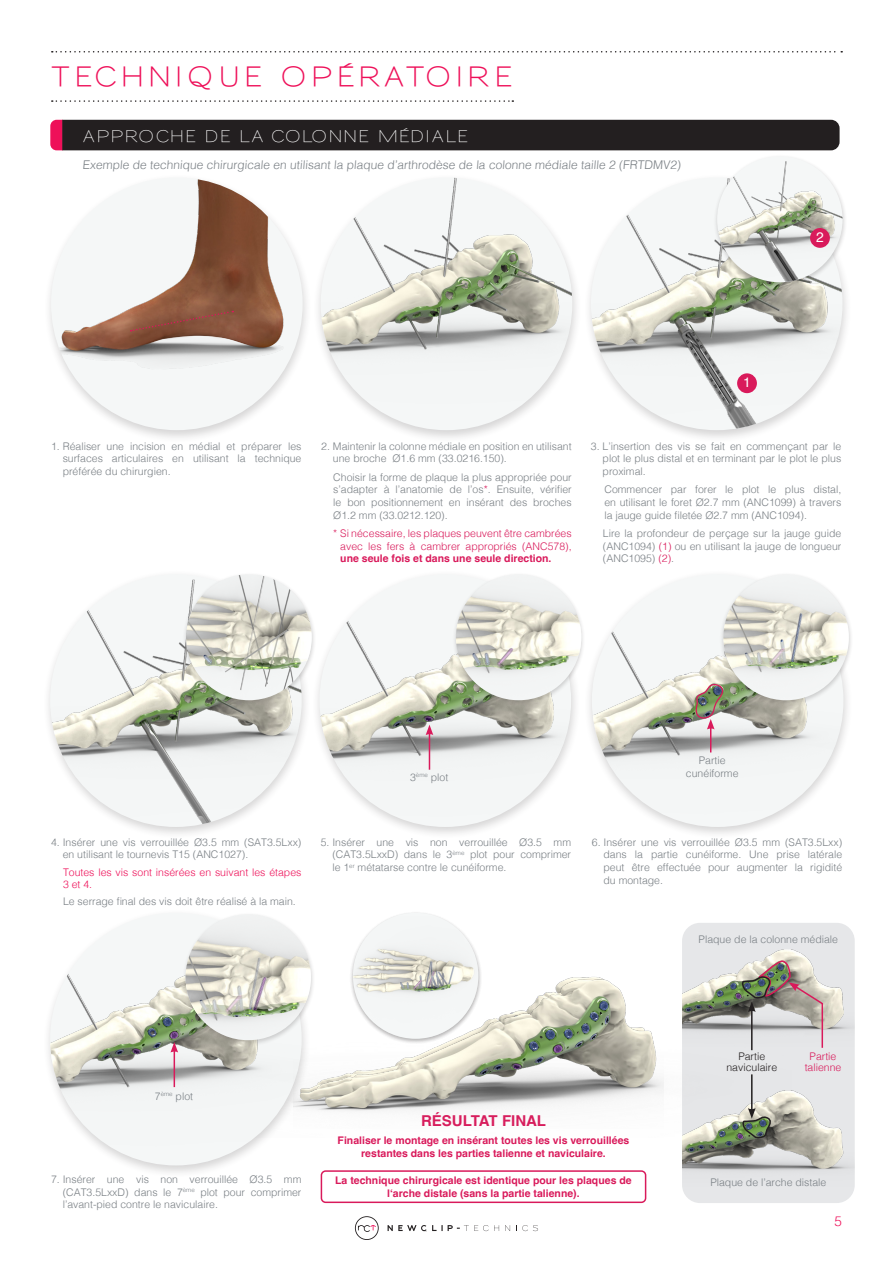
<style>
.page{position:relative;width:893px;height:1263px;background:#fff}
.page>*{position:absolute;margin:0;border:0;box-sizing:border-box;transform-origin:0 0}
.t1{font:600 27px "Sansumi";letter-spacing:.105em;color:#ee1059}
.t2{font:16.5px "Sansumi";letter-spacing:.035em;color:#fff}
.t3{font:700 15px "Helvetica";color:#d91a5b}
.t4{font:13.8px "Helvetica";color:#fff}
.t5{font:300 13.5px "Helvetica";color:#ee1059}
.t6{font:300 12px "Helvetica";color:#797f84}
.t7{font:300 10.5px/12.6px "Helvetica";color:#797f84;text-align:justify}
.t8{font:700 10.5px/12.6px "Helvetica";color:#d91a5b;text-align:center}
.t9{font:300 10.5px/12.6px "Helvetica";color:#d91a5b;text-align:justify}
.t10{font:300 10.5px/12.6px "Helvetica";color:#ee1059}
.t11{font:300 10.5px "Helvetica";color:#231f20}
.s1{color:#d91a5b}
.s2{font-weight:700}
</style>
<div class="page">
<svg style="left:52px;top:51px;width:790px;height:2px"></svg>
<svg style="left:355px;top:1216px;width:24px;height:24px"></svg>
<svg style="left:505px;top:1225px;width:5px;height:6px"></svg>
<svg style="left:516px;top:1225px;width:22px;height:6px"></svg>
<svg style="left:388px;top:1225px;width:111px;height:6px"></svg>
<svg style="left:52px;top:100px;width:461px;height:2px"></svg>
<div style="left:50px;top:120px;width:790px;height:30px;background:#231f20"></div>
<div style="left:43px;top:173px;width:269px;height:270px;background:#231f20;opacity:.19"></div>
<img style="left:51px;top:178px;width:252px;height:243px">
<div style="left:682px;top:923px;width:173px;height:280px;background:#e6e7e9;border-radius:18px"></div>
<svg style="left:131px;top:310px;width:102px;height:22px;background:#8c553f"></svg>
<img style="left:682px;top:949px;width:170px;height:82px">
<img style="left:682px;top:1113px;width:170px;height:58px">
<div style="left:321px;top:1170px;width:325px;height:33px;border:2px solid #d91a5b;border-radius:4px"></div>
<div style="left:42px;top:909px;width:269px;height:269px;background:#231f20;opacity:.19"></div>
<img style="left:50px;top:913px;width:252px;height:252px">
<img style="left:293px;top:922px;width:371px;height:206px">
<div style="left:42px;top:570px;width:269px;height:270px;background:#231f20;opacity:.19"></div>
<img style="left:50px;top:574px;width:252px;height:253px">
<div style="left:312px;top:570px;width:269px;height:270px;background:#231f20;opacity:.19"></div>
<img style="left:319px;top:574px;width:252px;height:253px">
<div style="left:182px;top:572px;width:134px;height:134px;background:#231f20;opacity:.19"></div>
<img style="left:186px;top:574px;width:126px;height:126px;border-radius:63px">
<div style="left:313px;top:173px;width:269px;height:270px;background:#231f20;opacity:.19"></div>
<img style="left:321px;top:178px;width:251px;height:252px">
<div style="left:583px;top:173px;width:269px;height:270px;background:#231f20;opacity:.19"></div>
<img style="left:591px;top:178px;width:251px;height:252px">
<div style="left:713px;top:154px;width:134px;height:134px;background:#231f20;opacity:.19"></div>
<img style="left:717px;top:156px;width:125px;height:126px;border-radius:63px">
<div style="left:737px;top:373px;width:20px;height:20px;background:#d91a5b;border-radius:50%"></div>
<div style="left:810px;top:228px;width:20px;height:20px;background:#d91a5b;border-radius:50%"></div>
<div style="left:584px;top:570px;width:269px;height:270px;background:#231f20;opacity:.19"></div>
<img style="left:592px;top:574px;width:251px;height:253px">
<hr style="left:429px;top:733px;width:1px;height:37px;background:#d91a5b">
<svg style="left:426px;top:725px;width:7px;height:10px"></svg>
<svg style="left:693px;top:683px;width:33px;height:69px"></svg>
<hr style="left:174px;top:1050px;width:1px;height:37px;background:#d91a5b">
<svg style="left:170px;top:1042px;width:8px;height:10px"></svg>
<div style="left:452px;top:572px;width:133px;height:134px;background:#231f20;opacity:.19"></div>
<img style="left:456px;top:574px;width:125px;height:126px;border-radius:63px">
<div style="left:182px;top:912px;width:133px;height:134px;background:#231f20;opacity:.19"></div>
<img style="left:185px;top:914px;width:126px;height:126px;border-radius:63px">
<div style="left:720px;top:572px;width:133px;height:134px;background:#231f20;opacity:.19"></div>
<img style="left:723px;top:574px;width:126px;height:126px;border-radius:63px">
<svg style="left:740px;top:960px;width:84px;height:186px"></svg>
<p class="t1" style="left:51px;top:62px;width:464px">TECHNIQUE OPÉRATOIRE</p>
<p class="t2" style="left:83px;top:128px;width:387px">APPROCHE DE LA COLONNE MÉDIALE</p>
<p class="t6" style="left:82px;top:155px;width:601px">Exemple de technique chirurgicale en utilisant la plaque d’arthrodèse de la colonne médiale taille 2 (FRTDMV2)</p>
<p class="t4" style="left:743px;top:372px;width:9px">1</p>
<p class="t4" style="left:816px;top:227px;width:9px">2</p>
<p class="t7" style="left:63px;top:439px;width:240px;text-indent:-12px">1. Réaliser une incision en médial et préparer les surfaces articulaires en utilisant la technique préférée du chirurgien.</p>
<p class="t7" style="left:333px;top:439px;width:240px;text-indent:-12px">2. Maintenir la colonne médiale en position en utilisant une broche Ø1.6 mm (33.0216.150).</p>
<p class="t7" style="left:333px;top:470px;width:240px">Choisir la forme de plaque la plus appropriée pour s’adapter à l’anatomie de l’os<span class="s1">*</span>. Ensuite, vérifier le bon positionnement en insérant des broches Ø1.2 mm (33.0212.120).</p>
<p class="t9" style="left:340px;top:526px;width:233px;text-indent:-7px">* Si nécessaire, les plaques peuvent être cambrées avec les fers à cambrer appropriés (ANC578), <span class="s2">une seule fois et dans une seule direction.</span></p>
<p class="t7" style="left:603px;top:439px;width:240px;text-indent:-12px">3. L’insertion des vis se fait en commençant par le plot le plus distal et en terminant par le plot le plus proximal.</p>
<p class="t7" style="left:604px;top:483px;width:238px">Commencer par forer le plot le plus distal, en utilisant le foret Ø2.7 mm (ANC1099) à travers la jauge guide filetée Ø2.7 mm (ANC1094).</p>
<p class="t7" style="left:603px;top:526px;width:240px">Lire la profondeur de perçage sur la jauge guide (ANC1094) <span class="s1">(1)</span> ou en utilisant la jauge de longueur (ANC1095) <span class="s1">(2)</span>.</p>
<p class="t7" style="left:410px;top:770px;width:40px">3<sup>ème</sup> plot</p>
<p class="t7" style="left:699px;top:753px;width:28px">Partie</p>
<p class="t7" style="left:686px;top:766px;width:54px">cunéiforme</p>
<p class="t7" style="left:63px;top:835px;width:240px;text-indent:-12px">4. Insérer une vis verrouillée Ø3.5 mm (SAT3.5Lxx) en utilisant le tournevis T15 (ANC1027).</p>
<p class="t10" style="left:63px;top:865px;width:240px">Toutes les vis sont insérées en suivant les étapes<br>3 et 4.</p>
<p class="t7" style="left:63px;top:894px;width:234px">Le serrage final des vis doit être réalisé à la main.</p>
<p class="t7" style="left:332px;top:835px;width:240px;text-indent:-12px">5. Insérer une vis non verrouillée Ø3.5 mm (CAT3.5LxxD) dans le 3<sup>ème</sup> plot pour comprimer le 1<sup>er</sup> métatarse contre le cunéiforme.</p>
<p class="t7" style="left:603px;top:835px;width:240px;text-indent:-12px">6. Insérer une vis verrouillée Ø3.5 mm (SAT3.5Lxx) dans la partie cunéiforme. Une prise latérale peut être effectuée pour augmenter la rigidité du montage.</p>
<p class="t7" style="left:699px;top:932px;width:141px">Plaque de la colonne médiale</p>
<p class="t7" style="left:155px;top:1089px;width:40px">7<sup>ème</sup> plot</p>
<p class="t7" style="left:63px;top:1172px;width:240px;text-indent:-12px">7. Insérer une vis non verrouillée Ø3.5 mm (CAT3.5LxxD) dans le 7<sup>ème</sup> plot pour comprimer l’avant-pied contre le naviculaire.</p>
<p class="t3" style="left:421px;top:1111px;width:127px">RÉSULTAT FINAL</p>
<p class="t8" style="left:338px;top:1135px;width:293px">Finaliser le montage en insérant toutes les vis verrouillées restantes dans les parties talienne et naviculaire.</p>
<p class="t8" style="left:335px;top:1175px;width:298px">La technique chirurgicale est identique pour les plaques de l‘arche distale (sans la partie talienne).</p>
<p class="t11" style="left:738px;top:1047px;width:28px">Partie</p>
<p class="t11" style="left:726px;top:1058px;width:52px">naviculaire</p>
<p class="t9" style="left:810px;top:1049px;width:28px">Partie</p>
<p class="t9" style="left:805px;top:1060px;width:38px">talienne</p>
<p class="t7" style="left:710px;top:1176px;width:118px">Plaque de l’arche distale</p>
<p class="t5" style="left:834px;top:1209px;width:9px">5</p>
</div>
